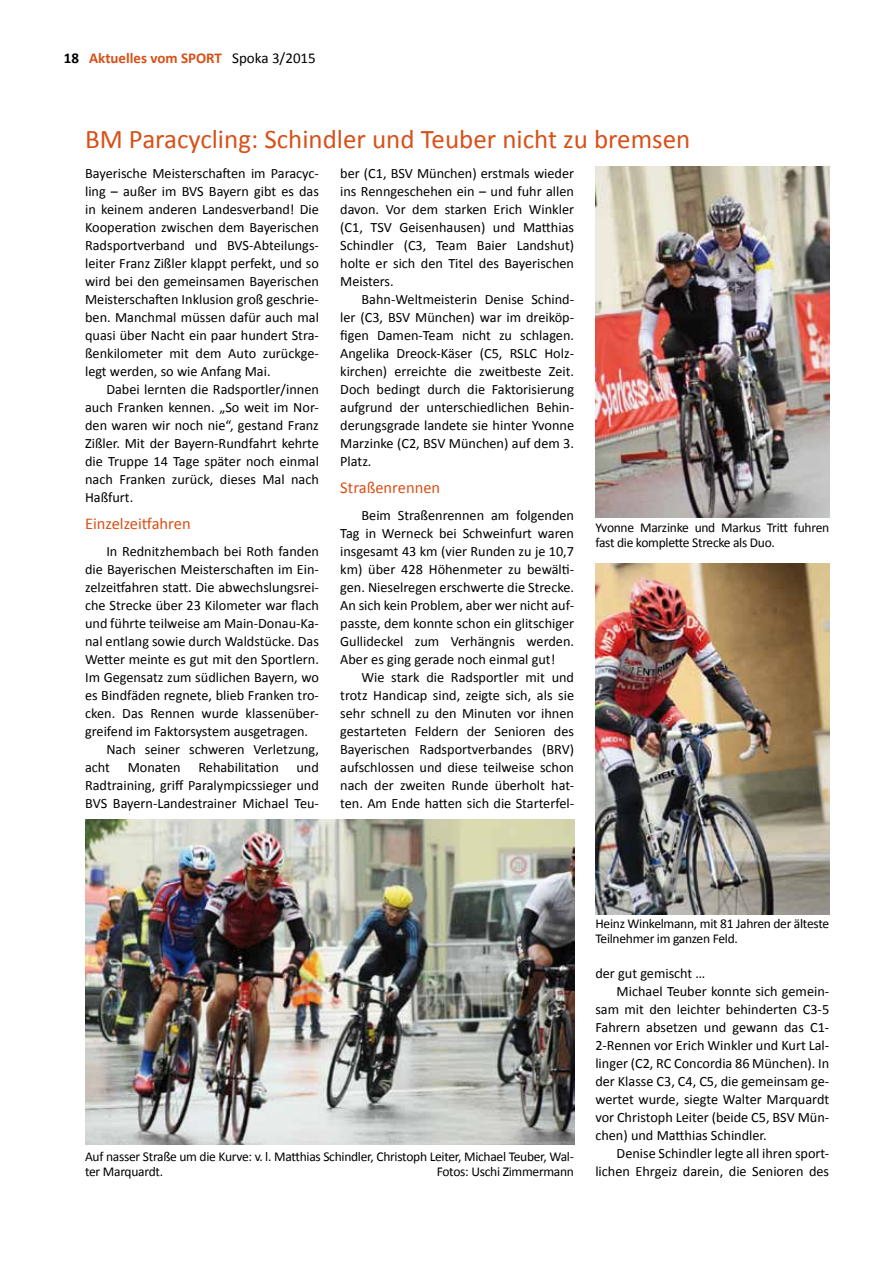
<style>
.page{position:relative;width:893px;height:1263px;background:#fff}
.page>*{position:absolute;margin:0;border:0;box-sizing:border-box;transform-origin:0 0}
.t1{font:27px "Calibri";color:#d85017}
.t2{font:16.5px "Calibri";color:#d85017}
.t3{font:700 15px "Calibri";color:#d85017}
.t4{font:14.25px/18px "Calibri";color:#000;text-align:justify}
.t5{font:13.5px/15px "Calibri";letter-spacing:-.02em;color:#000}
.s1{color:#000}
.s2{font-weight:400;color:#000}
</style>
<div class="page">
<img style="left:595px;top:563px;width:234px;height:351px">
<img style="left:85px;top:819px;width:489px;height:326px">
<img style="left:595px;top:167px;width:234px;height:351px">
<p class="t3" style="left:64px;top:49px;width:254px"><span class="s1">18</span> Aktuelles vom SPORT <span class="s2">Spoka 3/2015</span></p>
<h1 class="t1" style="left:85px;top:122px;width:607px">BM Paracycling: Schindler und Teuber nicht zu bremsen</h1>
<p class="t4" style="left:340px;top:164px;width:235px">ber (C1, BSV München) erstmals wieder ins Renngeschehen ein – und fuhr allen davon. Vor dem starken Erich Winkler (C1, TSV Geisenhausen) und Matthias Schindler (C3, Team Baier Landshut) holte er sich den Titel des Bayerischen Meisters.</p>
<p class="t4" style="left:340px;top:290px;width:235px;text-indent:21px">Bahn-Weltmeisterin Denise Schind&shy;ler (C3, BSV München) war im dreiköp&shy;figen Damen-Team nicht zu schlagen.<br>Angelika Dreock-Käser (C5, RSLC Holz&shy;kirchen) erreichte die zweitbeste Zeit.<br>Doch bedingt durch die Faktorisierung aufgrund der unterschiedlichen Behin&shy;derungsgrade landete sie hinter Yvonne Marzinke (C2, BSV München) auf dem 3.<br>Platz.</p>
<p class="t2" style="left:340px;top:477px;width:101px">Straßenrennen</p>
<p class="t4" style="left:340px;top:506px;width:235px;text-indent:21px">Beim Straßenrennen am folgenden Tag in Werneck bei Schweinfurt waren insgesamt 43 km (vier Runden zu je 10,7 km) über 428 Höhenmeter zu bewälti&shy;gen. Nieselregen erschwerte die Strecke.<br>An sich kein Problem, aber wer nicht auf&shy;passte, dem konnte schon ein glitschiger Gullideckel zum Verhängnis werden.<br>Aber es ging gerade noch einmal gut!</p>
<p class="t4" style="left:340px;top:668px;width:235px;text-indent:21px">Wie stark die Radsportler mit und trotz Handicap sind, zeigte sich, als sie sehr schnell zu den Minuten vor ihnen gestarteten Feldern der Senioren des Bayerischen Radsportverbandes (BRV) aufschlossen und diese teilweise schon nach der zweiten Runde überholt hat&shy;ten. Am Ende hatten sich die Starterfel-</p>
<p class="t4" style="left:85px;top:164px;width:235px">Bayerische Meisterschaften im Paracyc&shy;ling – außer im BVS Bayern gibt es das in keinem anderen Landesverband! Die Kooperation zwischen dem Bayerischen Radsportverband und BVS-Abteilungs&shy;leiter Franz Zißler klappt perfekt, und so wird bei den gemeinsamen Bayerischen Meisterschaften Inklusion groß geschrie&shy;ben. Manchmal müssen dafür auch mal quasi über Nacht ein paar hundert Stra&shy;ßenkilometer mit dem Auto zurückge&shy;legt werden, so wie Anfang Mai.</p>
<p class="t4" style="left:85px;top:380px;width:235px;text-indent:21px">Dabei lernten die Radsportler/innen auch Franken kennen. „So weit im Nor&shy;den waren wir noch nie“, gestand Franz Zißler. Mit der Bayern-Rundfahrt kehrte die Truppe 14 Tage später noch einmal nach Franken zurück, dieses Mal nach Haßfurt.</p>
<p class="t2" style="left:85px;top:513px;width:107px">Einzelzeitfahren</p>
<p class="t4" style="left:106px;top:542px;width:214px">In Rednitzhembach bei Roth fanden</p>
<p class="t4" style="left:85px;top:560px;width:235px">die Bayerischen Meisterschaften im Ein-</p>
<p class="t4" style="left:85px;top:578px;width:235px">zelzeitfahren statt. Die abwechslungsrei-</p>
<p class="t4" style="left:85px;top:596px;width:235px">che Strecke über 23 Kilometer war flach</p>
<p class="t4" style="left:85px;top:614px;width:235px">und führte teilweise am Main-Donau-Ka-</p>
<p class="t4" style="left:85px;top:632px;width:235px">nal entlang sowie durch Waldstücke. Das</p>
<p class="t4" style="left:85px;top:650px;width:235px">Wetter meinte es gut mit den Sportlern.</p>
<p class="t4" style="left:85px;top:668px;width:235px">Im Gegensatz zum südlichen Bayern, wo</p>
<p class="t4" style="left:85px;top:686px;width:235px">es Bindfäden regnete, blieb Franken tro-</p>
<p class="t4" style="left:85px;top:704px;width:235px">cken. Das Rennen wurde klassenüber-</p>
<p class="t4" style="left:85px;top:722px;width:225px">greifend im Faktorsystem ausgetragen.</p>
<p class="t4" style="left:106px;top:740px;width:214px">Nach seiner schweren Verletzung,</p>
<p class="t4" style="left:85px;top:758px;width:235px">acht Monaten Rehabilitation und</p>
<p class="t4" style="left:85px;top:776px;width:235px">Radtraining, griff Paralympicssieger und</p>
<p class="t4" style="left:85px;top:794px;width:235px">BVS Bayern-Landestrainer Michael Teu-</p>
<p class="t5" style="left:595px;top:520px;width:235px">Yvonne Marzinke und Markus Tritt fuhren fast die komplette Strecke als Duo.</p>
<p class="t5" style="left:85px;top:1149px;width:490px">Auf nasser Straße um die Kurve: v. l. Matthias Schindler, Christoph Leiter, Michael Teuber, Wal&shy;ter Marquardt.</p>
<p class="t5" style="left:437px;top:1164px;width:139px">Fotos: Uschi Zimmermann</p>
<p class="t5" style="left:595px;top:916px;width:235px">Heinz Winkelmann, mit 81 Jahren der älteste<br>Teilnehmer im ganzen Feld.</p>
<p class="t4" style="left:595px;top:964px;width:112px">der gut gemischt …</p>
<p class="t4" style="left:617px;top:982px;width:214px">Michael Teuber konnte sich gemein-</p>
<p class="t4" style="left:595px;top:1000px;width:235px">sam mit den leichter behinderten C3-5</p>
<p class="t4" style="left:595px;top:1018px;width:235px">Fahrern absetzen und gewann das C1-</p>
<p class="t4" style="left:595px;top:1036px;width:235px">2-Rennen vor Erich Winkler und Kurt Lal-</p>
<p class="t4" style="left:595px;top:1054px;width:235px">linger (C2, RC Concordia 86 München). In</p>
<p class="t4" style="left:595px;top:1072px;width:235px">der Klasse C3, C4, C5, die gemeinsam ge-</p>
<p class="t4" style="left:595px;top:1090px;width:235px">wertet wurde, siegte Walter Marquardt</p>
<p class="t4" style="left:595px;top:1108px;width:235px">vor Christoph Leiter (beide C5, BSV Mün-</p>
<p class="t4" style="left:595px;top:1126px;width:173px">chen) und Matthias Schindler.</p>
<p class="t4" style="left:617px;top:1144px;width:214px">Denise Schindler legte all ihren sport-</p>
<p class="t4" style="left:595px;top:1162px;width:235px">lichen Ehrgeiz darein, die Senioren des</p>
</div>
